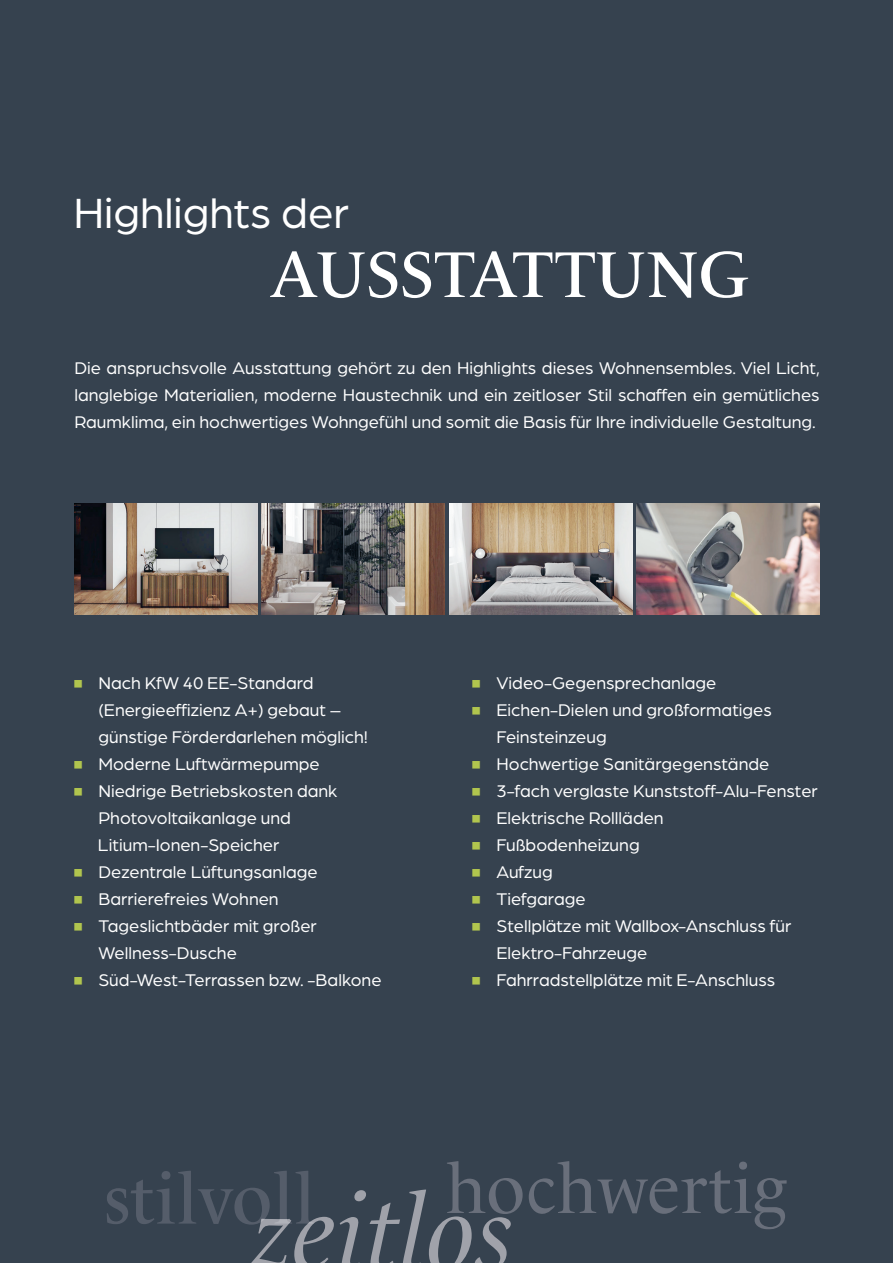
<style>
.page{position:relative;width:893px;height:1263px;background:#36424f}
.page>*{position:absolute;margin:0;border:0;box-sizing:border-box;transform-origin:0 0}
.t1{font:italic 106.95px "Le Monde Livre Std";color:#a0a2aa}
.t2{font:71.25px "Le Monde Livre Std";color:#555d6a}
.t3{font:69.6px "Le Monde Livre Std";color:#696f7b}
.t4{font:66px "Le Monde Livre Std";color:#fff}
.t5{font:45px "Arboria";color:#fff}
.t6{font:18px/27px "Arboria";color:#fff}
</style>
<div class="page">
<svg style="left:260px;top:1218px;width:54px;height:7px"></svg>
<svg style="left:447px;top:1216px;width:64px;height:13px"></svg>
<img style="left:261px;top:504px;width:184px;height:110px">
<img style="left:74px;top:504px;width:184px;height:110px">
<img style="left:636px;top:504px;width:184px;height:110px">
<img style="left:449px;top:504px;width:184px;height:110px">
<h3 class="t5" style="left:73px;top:184px;width:277px">Highlights der</h3>
<h3 class="t4" style="left:270px;top:235px;width:481px">AUSSTATTUNG</h3>
<p class="t6" style="left:74px;top:354px;width:747px;text-align:justify">Die anspruchsvolle Ausstattung gehört zu den Highlights dieses Wohnensembles. Viel Licht, langlebige Materialien, moderne Haustechnik und ein zeitloser Stil schaffen ein gemütliches Raumklima, ein hochwertiges Wohngefühl und somit die Basis für Ihre individuelle Gestaltung.</p>
<p class="t6" style="left:98px;top:669px;width:285px">Nach KfW 40 EE-Standard (Energieeffizienz A+) gebaut – günstige Förderdarlehen möglich!<br>Moderne Luftwärmepumpe<br>Niedrige Betriebskosten dank<br>Photovoltaikanlage und<br>Litium-Ionen-Speicher<br>Dezentrale Lüftungsanlage<br>Barrierefreies Wohnen<br>Tageslichtbäder mit großer<br>Wellness-Dusche<br>Süd-West-Terrassen bzw. -Balkone</p>
<p class="t6" style="left:496px;top:669px;width:323px">Video-Gegensprechanlage<br>Eichen-Dielen und großformatiges<br>Feinsteinzeug<br>Hochwertige Sanitärgegenstände<br>3-fach verglaste Kunststoff-Alu-Fenster<br>Elektrische Rollläden<br>Fußbodenheizung<br>Aufzug<br>Tiefgarage<br>Stellplätze mit Wallbox-Anschluss für<br>Elektro-Fahrzeuge<br>Fahrradstellplätze mit E-Anschluss</p>
<h2 class="t2" style="left:104px;top:1157px;width:212px">stilvoll</h2>
<h3 class="t3" style="left:445px;top:1148px;width:343px">hochwertig</h3>
<h1 class="t1" style="left:252px;top:1169px;width:264px">zeitlos</h1>
</div>
